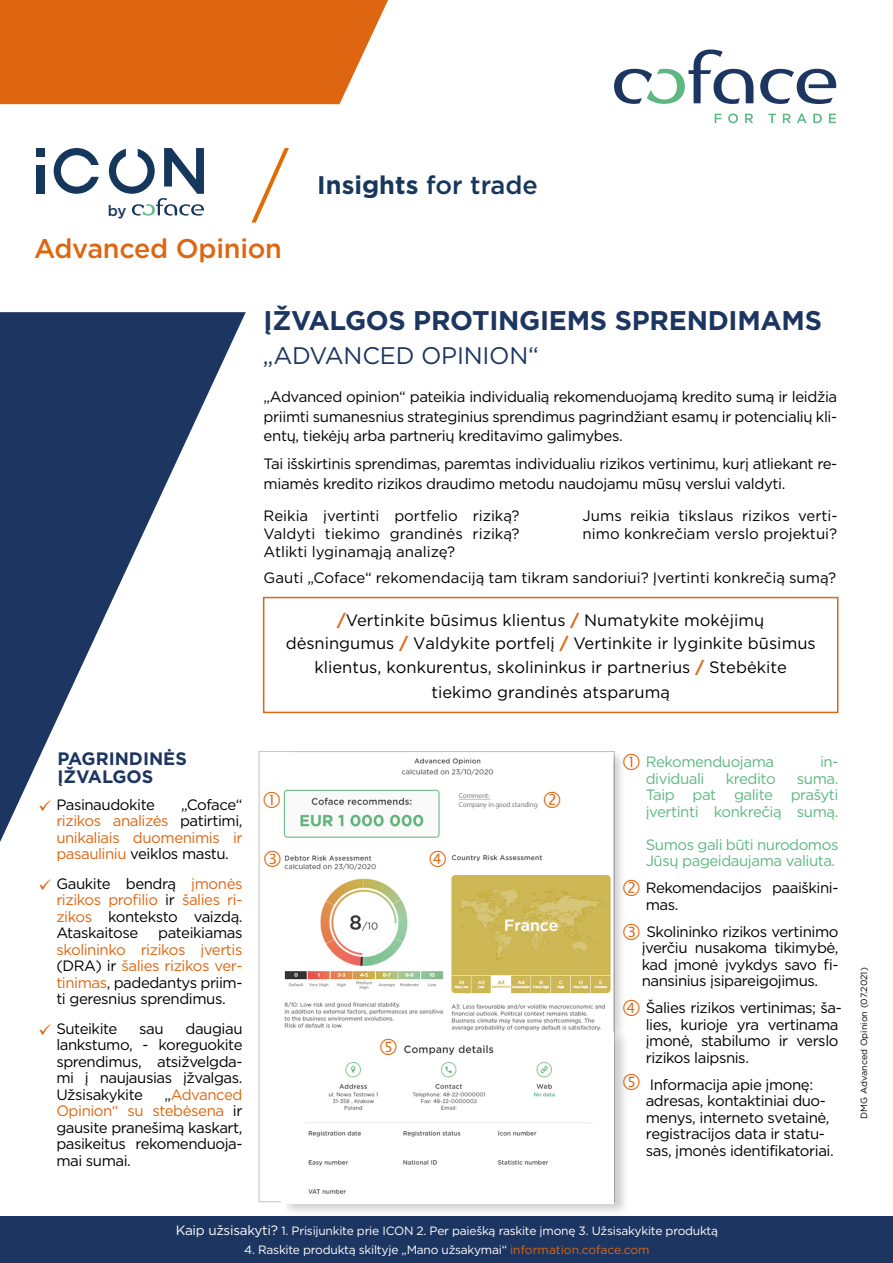
<style>
.page{position:relative;width:893px;height:1263px;background:#fff}
.page>*{position:absolute;margin:0;border:0;box-sizing:border-box;transform-origin:0 0}
.t1{font:700 27px "Gotham";letter-spacing:-.01em;color:#1d3661}
.t2{font:500 27px "Gotham";letter-spacing:-.01em;color:#de6611}
.t3{font:700 25.5px "Gotham";color:#16375c}
.t4{font:24px "Gotham";letter-spacing:-.01em;color:#1d3661}
.t5{font:700 18px/18px "Gotham";color:#1d3661}
.t6{font:16.5px/24px "Gotham";color:#000;text-align:center}
.t7{font:500 15.15px "Gotham";color:#16375c}
.t8{font:15px/16.5px "Gotham";letter-spacing:-.03em;color:#000;text-align:justify}
.t9{font:15px/16.5px "Gotham";letter-spacing:-.03em;color:#de6611;text-align:justify}
.t10{font:15px/18px "Gotham";color:#000}
.t11{font:15px/16.5px "Gotham";letter-spacing:-.03em;color:#5db781;text-align:justify}
.t12{font:12px "Gotham";letter-spacing:-.02em;color:#fff}
.t13{font:9px "Gotham";color:#000}
.t14{font:7.35px/8.7px "Myriad Pro";letter-spacing:-.03em;color:#7f7f7f}
.s1{font-weight:500}
.s2{color:#000}
.s3{color:#de6611}
.s4{font-weight:700;color:#de6611}
.s5{font-size:13.5px}
</style>
<div class="page">
<div style="left:0;top:0;width:388px;height:104px;background:#de6611"></div>
<svg style="left:760px;top:69px;width:77px;height:35px"></svg>
<svg style="left:614px;top:49px;width:139px;height:55px"></svg>
<svg style="left:715px;top:114px;width:7px;height:9px"></svg>
<svg style="left:728px;top:113px;width:10px;height:10px"></svg>
<svg style="left:745px;top:114px;width:8px;height:9px"></svg>
<svg style="left:768px;top:114px;width:8px;height:9px"></svg>
<svg style="left:783px;top:114px;width:8px;height:9px"></svg>
<svg style="left:797px;top:114px;width:10px;height:9px"></svg>
<svg style="left:813px;top:114px;width:9px;height:9px"></svg>
<svg style="left:829px;top:114px;width:7px;height:9px"></svg>
<svg style="left:0;top:312px;width:246px;height:530px"></svg>
<div style="left:36px;top:165px;width:8px;height:29px;background:#16375c"></div>
<div style="left:36px;top:148px;width:8px;height:8px;background:#16375c"></div>
<svg style="left:54px;top:148px;width:45px;height:46px"></svg>
<svg style="left:109px;top:148px;width:95px;height:68px"></svg>
<svg style="left:251px;top:148px;width:38px;height:75px"></svg>
<div style="left:263px;top:597px;width:575px;height:116px;border:2px solid #de6611"></div>
<div style="left:0;top:1216px;width:893px;height:47px;background:#1d3661"></div>
<div style="left:277px;top:749px;width:350px;height:294px;background:#000;opacity:.2"></div>
<div style="left:281px;top:1029px;width:350px;height:188px;background:#000;opacity:.2"></div>
<img style="left:281px;top:754px;width:333px;height:449px">
<svg style="left:459px;top:799px;width:31px;height:1px"></svg>
<svg style="left:623px;top:753px;width:4px;height:17px"></svg>
<svg style="left:623px;top:879px;width:4px;height:17px"></svg>
<svg style="left:623px;top:923px;width:4px;height:16px"></svg>
<svg style="left:623px;top:999px;width:4px;height:17px"></svg>
<svg style="left:623px;top:1073px;width:8px;height:16px"></svg>
<svg style="left:277px;top:792px;width:3px;height:16px"></svg>
<svg style="left:277px;top:850px;width:4px;height:17px"></svg>
<svg style="left:430px;top:850px;width:16px;height:17px"></svg>
<svg style="left:544px;top:792px;width:16px;height:16px"></svg>
<svg style="left:380px;top:1038px;width:17px;height:16px"></svg>
<p class="t7" style="left:108px;top:202px;width:20px">by</p>
<h1 class="t2" style="left:34px;top:231px;width:249px">Advanced Opinion</h1>
<h2 class="t3" style="left:317px;top:170px;width:222px">Insights <span class="s1">for trade</span></h2>
<h1 class="t1" style="left:264px;top:302px;width:560px">ĮŽVALGOS PROTINGIEMS SPRENDIMAMS</h1>
<h3 class="t4" style="left:263px;top:340px;width:277px">„ADVANCED OPINION“</h3>
<p class="t8" style="left:264px;top:387px;width:575px;line-height:19.5px">„Advanced opinion“ pateikia individualią rekomenduojamą kredito sumą ir leidžia priimti sumanesnius strateginius sprendimus pagrindžiant esamų ir potencialių kli&shy;entų, tiekėjų arba partnerių kreditavimo galimybes.</p>
<p class="t8" style="left:264px;top:454px;width:575px;line-height:19.5px">Tai išskirtinis sprendimas, paremtas individualiu rizikos vertinimu, kurį atliekant re&shy;miamės kredito rizikos draudimo metodu naudojamu mūsų verslui valdyti.</p>
<p class="t8" style="left:264px;top:506px;width:257px;line-height:18px">Reikia įvertinti portfelio riziką?<br>Valdyti tiekimo grandinės riziką?<br>Atlikti lyginamąją analizę?</p>
<p class="t10" style="left:583px;top:506px;width:257px">Jums reikia tikslaus rizikos verti&shy;nimo konkrečiam verslo projektui?</p>
<p class="t10" style="left:264px;top:568px;width:574px">Gauti „Coface“ rekomendaciją tam tikram sandoriui? Įvertinti konkrečią sumą?</p>
<p class="t5" style="left:57px;top:749px;width:131px">PAGRINDINĖS<br>ĮŽVALGOS</p>
<p class="t9" style="left:56px;top:796px;width:188px;text-indent:125px"><span class="s2">„Coface“ </span>rizikos analizės <span class="s2">patirtimi, </span>unikaliais duomenimis ir pasauliniu <span class="s2">veiklos mastu.</span></p>
<p class="t8" style="left:56px;top:875px;width:188px;text-indent:-18px"><span class="s3">✓</span> Gaukite bendrą <span class="s3">įmonės rizikos profilio</span> ir <span class="s3">šalies ri&shy;zikos</span> konteksto vaizdą.<br>Ataskaitose</p>
<p class="t8" style="left:38px;top:796px;width:118px"><span class="s3">✓</span> Pasinaudokite</p>
<p class="t8" style="left:158px;top:924px;width:86px">pateikiamas</p>
<p class="t9" style="left:56px;top:941px;width:188px">skolininko rizikos įvertis <span class="s2">(DRA) ir</span> šalies rizikos ver&shy;tinimas<span class="s2">, padedantys priim&shy;ti geresnius sprendimus.</span></p>
<p class="t8" style="left:38px;top:1020px;width:81px"><span class="s3">✓</span> Suteikite</p>
<p class="t8" style="left:139px;top:1020px;width:26px">sau</p>
<p class="t8" style="left:56px;top:1020px;width:188px;text-indent:129px">daugiau lankstumo, - koreguokite sprendimus, atsižvelgda&shy;mi į naujausias įžvalgas.<br>Užsisakykite</p>
<p class="t8" style="left:56px;top:1086px;width:188px;text-indent:108px">„<span class="s3">Advanced Opinion“ su stebėsena</span> ir gausite pranešimą kaskart, pasikeitus rekomenduoja&shy;mai sumai.</p>
<p class="t6" style="left:286px;top:607px;width:531px"><span class="s4">/</span>Vertinkite būsimus klientus <span class="s4">/</span> Numatykite mokėjimų dėsningumus <span class="s4">/</span> Valdykite portfelį <span class="s4">/</span> Vertinkite ir lyginkite būsimus klientus, konkurentus, skolininkus ir partnerius <span class="s4">/</span> Stebėkite tiekimo grandinės atsparumą</p>
<p class="t14" style="left:459px;top:791px;width:80px">Comment:<br>Company in good standing</p>
<p class="t11" style="left:646px;top:753px;width:130px">Rekomenduojama</p>
<p class="t11" style="left:820px;top:753px;width:20px">in-</p>
<p class="t11" style="left:646px;top:770px;width:60px">dividuali</p>
<p class="t11" style="left:726px;top:770px;width:51px">kredito</p>
<p class="t11" style="left:646px;top:770px;width:194px;text-indent:151px">suma.<br>Taip pat galite prašyti įvertinti konkrečią sumą.</p>
<p class="t11" style="left:646px;top:836px;width:194px">Sumos gali būti nurodomos<br>Jūsų pageidaujama valiuta.</p>
<p class="t8" style="left:646px;top:879px;width:194px">Rekomendacijos paaiškini&shy;mas.</p>
<p class="t8" style="left:642px;top:923px;width:198px;text-indent:5px">Skolininko rizikos vertinimo įverčiu nusakoma tikimybė, kad įmonė įvykdys savo fi&shy;nansinius įsipareigojimus.</p>
<p class="t8" style="left:646px;top:999px;width:198px;text-align:left">Šalies rizikos vertinimas; ša&shy;lies, kurioje yra vertinama įmonė, stabilumo ir verslo rizikos laipsnis.</p>
<p class="t8" style="left:646px;top:1076px;width:189px;text-align:left">Informacija apie įmonę: adresas, kontaktiniai duo&shy;menys, interneto svetainė, registracijos data ir statu&shy;sas, įmonės identifikatoriai.</p>
<p class="t13" style="left:858px;top:1119px;width:153px;rotate:-90deg">DMG Advanced Opinion (07.2021)</p>
<p class="t12" style="left:176px;top:1223px;width:544px"><span class="s5">Kaip užsisakyti?</span> 1. Prisijunkite prie ICON 2. Per paiešką raskite įmonę 3. Užsisakykite produktą</p>
<p class="t12" style="left:244px;top:1242px;width:407px">4. Raskite produktą skiltyje „Mano užsakymai“ <span class="s3">information.coface.com</span></p>
</div>
